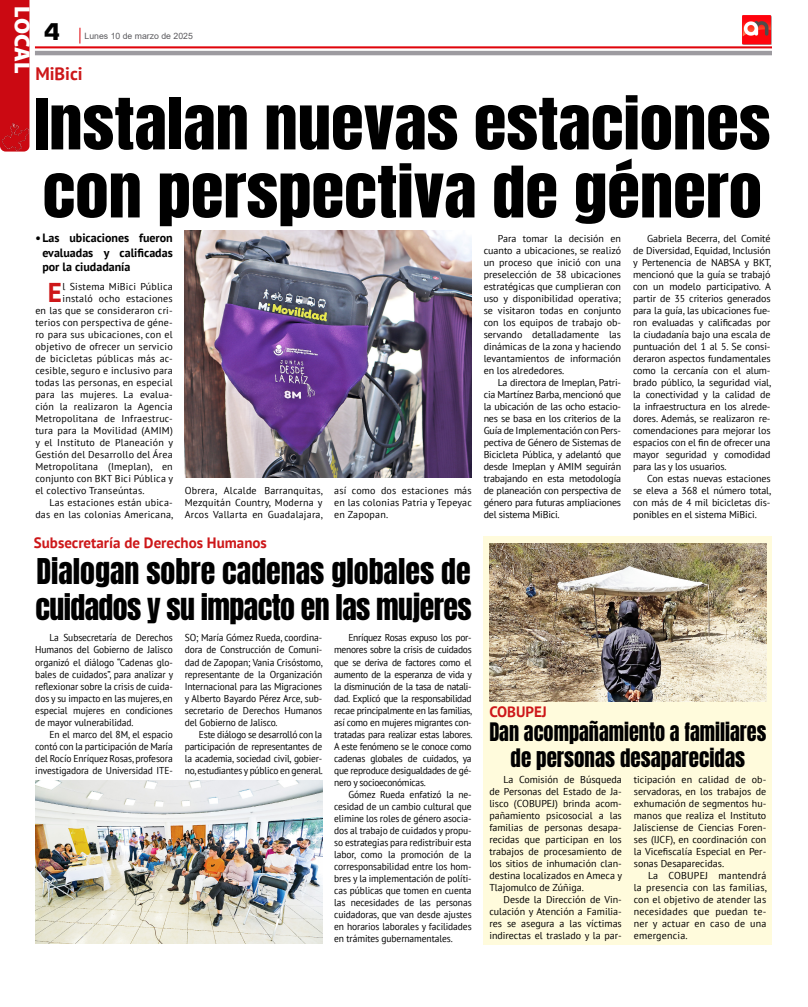
<style>
.page{position:relative;width:808px;height:1007px;background:#fff}
.page>*{position:absolute;margin:0;border:0;box-sizing:border-box;transform-origin:0 0}
.t1{font:60px/68px "Anton";color:#000;scale:1.11 1}
.t2{font:30.2px/36.2px "Anton";color:#000}
.t3{font:700 27.1px "PT Sans";color:#cd1719}
.t4{font:900 25px "Eurostile";color:#000}
.t5{font:900 22px "Myriad Pro";letter-spacing:-.005em;color:#fff}
.t6{font:21.7px/26px "Anton";color:#000;text-align:center;scale:.93 1}
.t7{font:700 18px "PT Sans";color:#cd1719}
.t8{font:700 15px "PT Sans";color:#cd1719}
.t9{font:700 12px/14.4px "PT Sans";color:#000;text-align:justify}
.t10{font:10px/12px "PT Sans";color:#000;text-align:justify}
.t11{font:10px/12px "PT Sans";color:#000;text-align:justify;scale:.95 1}
.t12{font:10px "PT Sans";letter-spacing:.02em;color:#000}
.t13{font:8.7px "Arial";color:#5c5b5f}
</style>
<div class="page">
<svg style="left:35px;top:28px;width:737px;height:27px"></svg>
<img style="left:742px;top:16px;width:30px;height:29px">
<img style="left:185px;top:230px;width:287px;height:248px">
<div style="left:484px;top:536px;width:288px;height:408px;background:#fffbdc"></div>
<img style="left:35px;top:780px;width:287px;height:163px">
<img style="left:489px;top:543px;width:277px;height:158px">
<div style="left:0;top:0;width:29px;height:120px;background:#cb0912"></div>
<img style="left:0;top:120px;width:30px;height:32px">
<h3 class="t5" style="left:37px;top:6px;width:68px;rotate:90deg">LOCAL</h3>
<h3 class="t4" style="left:44px;top:18px;width:18px">4</h3>
<p class="t13" style="left:85px;top:30px;width:110px">Lunes 10 de marzo de 2025</p>
<h3 class="t7" style="left:35px;top:62px;width:49px">MiBici</h3>
<h1 class="t1" style="left:34px;top:95px;width:665px">Instalan nuevas estaciones con perspectiva de género</h1>
<p class="t9" style="left:42px;top:231px;width:132px;text-indent:-7px">• Las ubicaciones fueron evaluadas y calificadas por la ciudadanía</p>
<h3 class="t3" style="left:48px;top:274px;width:16px">E</h3>
<p class="t12" style="left:63px;top:280px;width:112px">l Sistema MiBici Pública</p>
<p class="t12" style="left:63px;top:292px;width:112px">instaló ocho estaciones</p>
<p class="t12" style="left:35px;top:304px;width:139px">en las que se consideraron cri-</p>
<p class="t12" style="left:35px;top:316px;width:139px">terios con perspectiva de géne-</p>
<p class="t12" style="left:35px;top:328px;width:139px">ro para sus ubicaciones, con el</p>
<p class="t12" style="left:35px;top:340px;width:139px">objetivo de ofrecer un servicio</p>
<p class="t12" style="left:35px;top:352px;width:139px">de bicicletas públicas más ac-</p>
<p class="t12" style="left:35px;top:364px;width:139px">cesible, seguro e inclusivo para</p>
<p class="t12" style="left:35px;top:376px;width:139px">todas las personas, en especial</p>
<p class="t12" style="left:35px;top:388px;width:139px">para las mujeres. La evalua-</p>
<p class="t12" style="left:35px;top:400px;width:139px">ción la realizaron la Agencia</p>
<p class="t12" style="left:35px;top:412px;width:139px">Metropolitana de Infraestruc-</p>
<p class="t12" style="left:35px;top:424px;width:139px">tura para la Movilidad (AMIM)</p>
<p class="t12" style="left:35px;top:436px;width:139px">y el Instituto de Planeación y</p>
<p class="t12" style="left:35px;top:448px;width:139px">Gestión del Desarrollo del Área</p>
<p class="t12" style="left:35px;top:460px;width:139px">Metropolitana (Imeplan), en</p>
<p class="t12" style="left:35px;top:472px;width:139px">conjunto con BKT Bici Pública y</p>
<p class="t12" style="left:35px;top:484px;width:111px">el colectivo Transeúntas.</p>
<p class="t12" style="left:50px;top:496px;width:125px">Las estaciones están ubica-</p>
<p class="t12" style="left:35px;top:508px;width:140px">das en las colonias Americana,</p>
<p class="t10" style="left:185px;top:484px;width:140px">Obrera, Alcalde Barranquitas, Mezquitán Country, Moderna y Arcos Vallarta en Guadalajara,</p>
<p class="t10" style="left:334px;top:484px;width:139px">así como dos estaciones más en las colonias Patria y Tepeyac en Zapopan.</p>
<h3 class="t8" style="left:34px;top:532px;width:234px">Subsecretaría de Derechos Humanos</h3>
<h2 class="t2" style="left:35px;top:555px;width:438px">Dialogan sobre cadenas globales de cuidados y su impacto en las mujeres</h2>
<p class="t11" style="left:35px;top:631px;width:147px;text-indent:14px">La Subsecretaría de Derechos Humanos del Gobierno de Jalisco organizó el diálogo “Cadenas glo&shy;bales de cuidados”, para analizar y reflexionar sobre la crisis de cuida&shy;dos y su impacto en las mujeres, en especial mujeres en condiciones de mayor vulnerabilidad.</p>
<p class="t11" style="left:35px;top:727px;width:146px;text-indent:14px">En el marco del 8M, el espacio contó con la participación de María del Rocío Enríquez Rosas, profesora investigadora de Universidad ITE-</p>
<p class="t11" style="left:185px;top:631px;width:147px">SO; María Gómez Rueda, coordina&shy;dora de Construcción de Comuni&shy;dad de Zapopan; Vania Crisóstomo, representante de la Organización Internacional para las Migraciones y Alberto Bayardo Pérez Arce, sub&shy;secretario de Derechos Humanos del Gobierno de Jalisco.</p>
<p class="t11" style="left:185px;top:727px;width:147px;text-indent:14px">Este diálogo se desarrolló con la participación de representantes de la academia, sociedad civil, gobier&shy;no, estudiantes y público en general.</p>
<p class="t11" style="left:334px;top:631px;width:147px;text-indent:14px">Enríquez Rosas expuso los por&shy;menores sobre la crisis de cuidados que se deriva de factores como el aumento de la esperanza de vida y la disminución de la tasa de natali&shy;dad. Explicó que la responsabilidad recae principalmente en las familias, así como en mujeres migrantes con&shy;tratadas para realizar estas labores.<br>A este fenómeno se le conoce como cadenas globales de cuidados, ya que reproduce desigualdades de gé&shy;nero y socioeconómicas.</p>
<p class="t11" style="left:334px;top:787px;width:146px;text-indent:14px">Gómez Rueda enfatizó la ne&shy;cesidad de un cambio cultural que elimine los roles de género asocia&shy;dos al trabajo de cuidados y propu&shy;so estrategias para redistribuir esta labor, como la promoción de la corresponsabilidad entre los hom&shy;bres y la implementación de políti&shy;cas públicas que tomen en cuenta las necesidades de las personas cuidadoras, que van desde ajustes en horarios laborales y facilidades en trámites gubernamentales.</p>
<p class="t10" style="left:484px;top:232px;width:139px;text-indent:14px">Para tomar la decisión en cuanto a ubicaciones, se realizó un proceso que inició con una preselección de 38 ubicaciones estratégicas que cumplieran con uso y disponibilidad operativa; se visitaron todas en conjunto con los equipos de trabajo ob&shy;servando detalladamente las dinámicas de la zona y haciendo levantamientos de información en los alrededores.</p>
<p class="t10" style="left:484px;top:376px;width:139px;text-indent:14px">La directora de Imeplan, Patri&shy;cia Martínez Barba, mencionó que la ubicación de las ocho estacio&shy;nes se basa en los criterios de la Guía de Implementación con Pers&shy;pectiva de Género de Sistemas de Bicicleta Pública, y adelantó que desde Imeplan y AMIM seguirán trabajando en esta metodología de planeación con perspectiva de género para futuras ampliaciones del sistema MiBici.</p>
<p class="t10" style="left:633px;top:232px;width:140px;text-indent:14px">Gabriela Becerra, del Comité de Diversidad, Equidad, Inclusión y Pertenencia de NABSA y BKT, mencionó que la guía se trabajó con un modelo participativo. A partir de 35 criterios generados para la guía, las ubicaciones fue&shy;ron evaluadas y calificadas por la ciudadanía bajo una escala de puntuación del 1 al 5. Se consi&shy;deraron aspectos fundamentales como la cercanía con el alum&shy;brado público, la seguridad vial, la conectividad y la calidad de la infraestructura en los alrede&shy;dores. Además, se realizaron re&shy;comendaciones para mejorar los espacios con el fin de ofrecer una mayor seguridad y comodidad para las y los usuarios.</p>
<p class="t10" style="left:633px;top:472px;width:140px;text-indent:14px">Con estas nuevas estaciones se eleva a 368 el número total, con más de 4 mil bicicletas dis&shy;ponibles en el sistema MiBici.</p>
<h3 class="t8" style="left:489px;top:701px;width:59px">COBUPEJ</h3>
<h3 class="t6" style="left:489px;top:720px;width:299px">Dan acompañamiento a familiares de personas desaparecidas</h3>
<p class="t10" style="left:489px;top:773px;width:134px;text-indent:14px">La Comisión de Búsqueda de Personas del Estado de Ja&shy;lisco (COBUPEJ) brinda acom&shy;pañamiento psicosocial a las familias de personas desapa&shy;recidas que participan en los trabajos de procesamiento de los sitios de inhumación clan&shy;destina localizados en Ameca y Tlajomulco de Zúñiga.</p>
<p class="t10" style="left:489px;top:893px;width:134px;text-indent:14px">Desde la Dirección de Vin&shy;culación y Atención a Familia&shy;res se asegura a las víctimas indirectas el traslado y la par-</p>
<p class="t10" style="left:634px;top:773px;width:134px">ticipación en calidad de ob&shy;servadoras, en los trabajos de exhumación de segmentos hu&shy;manos que realiza el Instituto Jalisciense de Ciencias Foren&shy;ses (IJCF), en coordinación con la Vicefiscalía Especial en Per&shy;sonas Desaparecidas.</p>
<p class="t10" style="left:634px;top:869px;width:135px;text-indent:14px">La COBUPEJ mantendrá la presencia con las familias, con el objetivo de atender las necesidades que puedan te&shy;ner y actuar en caso de una emergencia.</p>
</div>
